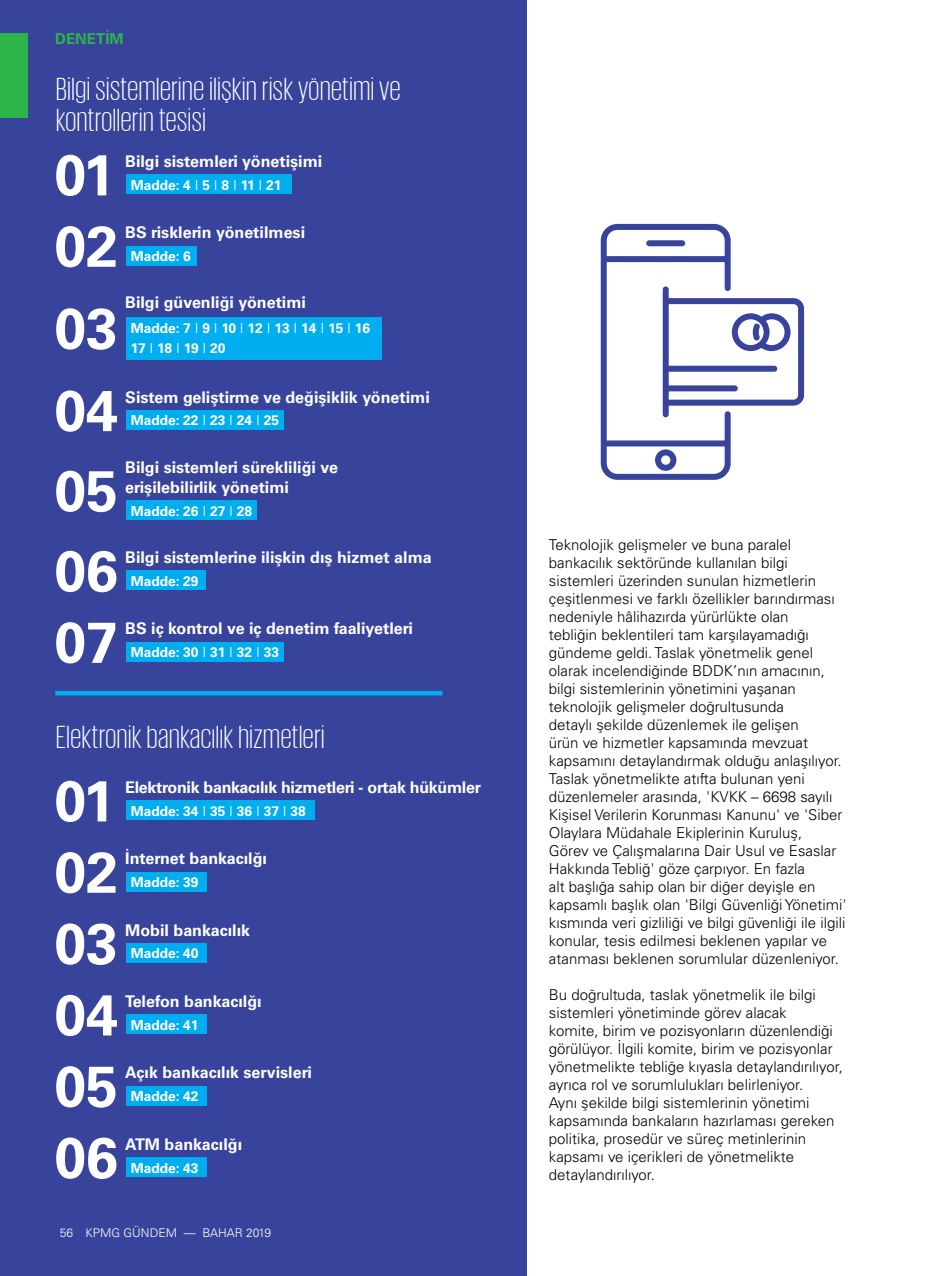
<style>
.page{position:relative;width:936px;height:1276px;background:#fff}
.page>*{position:absolute;margin:0;border:0;box-sizing:border-box;transform-origin:0 0}
.t1{font:700 57.45px "Univers LT Std";color:#fff}
.t2{font:300 33px/31.5px "KPMG";letter-spacing:.02em;color:#fff}
.t3{font:700 16.05px/20.7px "Univers LT Std";color:#fff}
.t4{font:700 16.05px "Univers LT Std";letter-spacing:-.02em;color:#fff}
.t5{font:300 15px/18px "Univers LT Std";color:#000}
.t6{font:700 15px "Univers LT Std";color:#2cb34a}
.t7{font:700 13.8px "Univers LT Std";color:#fff}
.t8{font:300 12px "Univers LT Std";color:#fff}
.s1{font-weight:300}
</style>
<div class="page">
<div style="left:0;top:0;width:526px;height:1276px;background:#38449c"></div>
<div style="left:0;top:33px;width:28px;height:85px;background:#2cb34a"></div>
<div style="left:126px;top:174px;width:165px;height:20px;background:#00aeef"></div>
<div style="left:126px;top:410px;width:157px;height:19px;background:#00aeef"></div>
<div style="left:126px;top:642px;width:157px;height:19px;background:#00aeef"></div>
<div style="left:126px;top:501px;width:131px;height:19px;background:#00aeef"></div>
<div style="left:126px;top:570px;width:79px;height:20px;background:#00aeef"></div>
<div style="left:126px;top:246px;width:70px;height:19px;background:#00aeef"></div>
<div style="left:126px;top:800px;width:188px;height:20px;background:#00aeef"></div>
<div style="left:126px;top:872px;width:80px;height:19px;background:#00aeef"></div>
<div style="left:126px;top:943px;width:80px;height:19px;background:#00aeef"></div>
<div style="left:126px;top:1014px;width:80px;height:20px;background:#00aeef"></div>
<div style="left:126px;top:1086px;width:80px;height:19px;background:#00aeef"></div>
<div style="left:126px;top:1157px;width:80px;height:19px;background:#00aeef"></div>
<div style="left:126px;top:318px;width:256px;height:42px;background:#00aeef"></div>
<hr style="left:55px;top:691px;width:387px;height:4px;background:#00aeef">
<svg style="left:600px;top:224px;width:204px;height:256px"></svg>
<p class="t6" style="left:55px;top:30px;width:70px">DENETİM</p>
<h2 class="t2" style="left:56px;top:72px;width:346px">Bilgi sistemlerine ilişkin risk yönetimi ve kontrollerin tesisi</h2>
<h1 class="t1" style="left:54px;top:140px;width:62px">01</h1>
<p class="t3" style="left:125px;top:151px;width:199px">Bilgi sistemleri yönetişimi</p>
<p class="t7" style="left:131px;top:176px;width:152px">Madde: 4 <span class="s1">I</span> 5 <span class="s1">I</span> 8 <span class="s1">I</span> 11 <span class="s1">I</span> 21</p>
<h1 class="t1" style="left:54px;top:212px;width:65px">02</h1>
<p class="t3" style="left:125px;top:222px;width:181px">BS risklerin yönetilmesi</p>
<p class="t7" style="left:131px;top:248px;width:62px">Madde: 6</p>
<h1 class="t1" style="left:54px;top:294px;width:65px">03</h1>
<p class="t3" style="left:125px;top:292px;width:182px">Bilgi güvenliği yönetimi</p>
<p class="t7" style="left:131px;top:320px;width:241px">Madde: 7 <span class="s1">I</span> 9 <span class="s1">I</span> 10 <span class="s1">I</span> 12 <span class="s1">I</span> 13 <span class="s1">I</span> 14 <span class="s1">I</span> 15 <span class="s1">I</span> 16</p>
<p class="t7" style="left:131px;top:340px;width:96px">17 <span class="s1">I</span> 18 <span class="s1">I</span> 19 <span class="s1">I</span> 20</p>
<h1 class="t1" style="left:54px;top:376px;width:65px">04</h1>
<p class="t3" style="left:125px;top:387px;width:306px">Sistem geliştirme ve değişiklik yönetimi</p>
<p class="t7" style="left:131px;top:412px;width:150px">Madde: 22 <span class="s1">I</span> 23 <span class="s1">I</span> 24 <span class="s1">I</span> 25</p>
<h1 class="t1" style="left:54px;top:456px;width:65px">05</h1>
<h1 class="t1" style="left:54px;top:536px;width:65px">06</h1>
<p class="t3" style="left:125px;top:456px;width:214px">Bilgi sistemleri sürekliliği ve erişilebilirlik yönetimi</p>
<p class="t7" style="left:131px;top:503px;width:123px">Madde: 26 <span class="s1">I</span> 27 <span class="s1">I</span> 28</p>
<p class="t3" style="left:125px;top:547px;width:308px">Bilgi sistemlerine ilişkin dış hizmet alma</p>
<p class="t7" style="left:131px;top:572px;width:69px">Madde: 29</p>
<h1 class="t1" style="left:54px;top:608px;width:65px">07</h1>
<p class="t3" style="left:125px;top:618px;width:289px">BS iç kontrol ve iç denetim faaliyetleri</p>
<p class="t7" style="left:131px;top:644px;width:150px">Madde: 30 <span class="s1">I</span> 31 <span class="s1">I</span> 32 <span class="s1">I</span> 33</p>
<h2 class="t2" style="left:56px;top:720px;width:270px">Elektronik bankacılık hizmetleri</h2>
<h1 class="t1" style="left:54px;top:766px;width:62px">01</h1>
<h1 class="t1" style="left:54px;top:838px;width:65px">02</h1>
<h1 class="t1" style="left:54px;top:909px;width:65px">03</h1>
<h1 class="t1" style="left:54px;top:980px;width:65px">04</h1>
<h1 class="t1" style="left:54px;top:1052px;width:65px">05</h1>
<h1 class="t1" style="left:54px;top:1123px;width:65px">06</h1>
<p class="t4" style="left:125px;top:777px;width:357px">Elektronik bankacılık hizmetleri - ortak hükümler</p>
<p class="t7" style="left:131px;top:802px;width:177px">Madde: 34 <span class="s1">I</span> 35 <span class="s1">I</span> 36 <span class="s1">I</span> 37 <span class="s1">I</span> 38</p>
<p class="t3" style="left:125px;top:848px;width:143px">İnternet bankacılğı</p>
<p class="t7" style="left:131px;top:874px;width:69px">Madde: 39</p>
<p class="t3" style="left:125px;top:919px;width:126px">Mobil bankacılık</p>
<p class="t7" style="left:131px;top:945px;width:69px">Madde: 40</p>
<p class="t3" style="left:125px;top:991px;width:138px">Telefon bankacılğı</p>
<p class="t7" style="left:131px;top:1016px;width:69px">Madde: 41</p>
<p class="t3" style="left:125px;top:1062px;width:188px">Açık bankacılık servisleri</p>
<p class="t7" style="left:131px;top:1088px;width:69px">Madde: 42</p>
<p class="t3" style="left:125px;top:1133px;width:118px">ATM bankacılğı</p>
<p class="t7" style="left:131px;top:1159px;width:69px">Madde: 43</p>
<p class="t8" style="left:60px;top:1225px;width:213px">56 KPMG GÜNDEM — BAHAR 2019</p>
<p class="t5" style="left:549px;top:535px;width:299px">Teknolojik gelişmeler ve buna paralel bankacılık sektöründe kullanılan bilgi sistemleri üzerinden sunulan hizmetlerin çeşitlenmesi ve farklı özellikler barındırması nedeniyle hâlihazırda yürürlükte olan<br>tebliğin beklentileri tam karşılayamadığı gündeme geldi. Taslak yönetmelik genel olarak incelendiğinde BDDK’nın amacının, bilgi sistemlerinin yönetimini yaşanan teknolojik gelişmeler doğrultusunda<br>detaylı şekilde düzenlemek ile gelişen<br>ürün ve hizmetler kapsamında mevzuat kapsamını detaylandırmak olduğu anlaşılıyor.<br>Taslak yönetmelikte atıfta bulunan yeni düzenlemeler arasında, 'KVKK – 6698 sayılı Kişisel Verilerin Korunması Kanunu' ve 'Siber Olaylara Müdahale Ekiplerinin Kuruluş,<br>Görev ve Çalışmalarına Dair Usul ve Esaslar Hakkında Tebliğ' göze çarpıyor. En fazla<br>alt başlığa sahip olan bir diğer deyişle en kapsamlı başlık olan 'Bilgi Güvenliği Yönetimi' kısmında veri gizliliği ve bilgi güvenliği ile ilgili konular, tesis edilmesi beklenen yapılar ve atanması beklenen sorumlular düzenleniyor.</p>
<p class="t5" style="left:549px;top:985px;width:295px">Bu doğrultuda, taslak yönetmelik ile bilgi sistemleri yönetiminde görev alacak<br>komite, birim ve pozisyonların düzenlendiği görülüyor. İlgili komite, birim ve pozisyonlar yönetmelikte tebliğe kıyasla detaylandırılıyor, ayrıca rol ve sorumlulukları belirleniyor.<br>Aynı şekilde bilgi sistemlerinin yönetimi kapsamında bankaların hazırlaması gereken politika, prosedür ve süreç metinlerinin kapsamı ve içerikleri de yönetmelikte detaylandırılıyor.</p>
</div>
